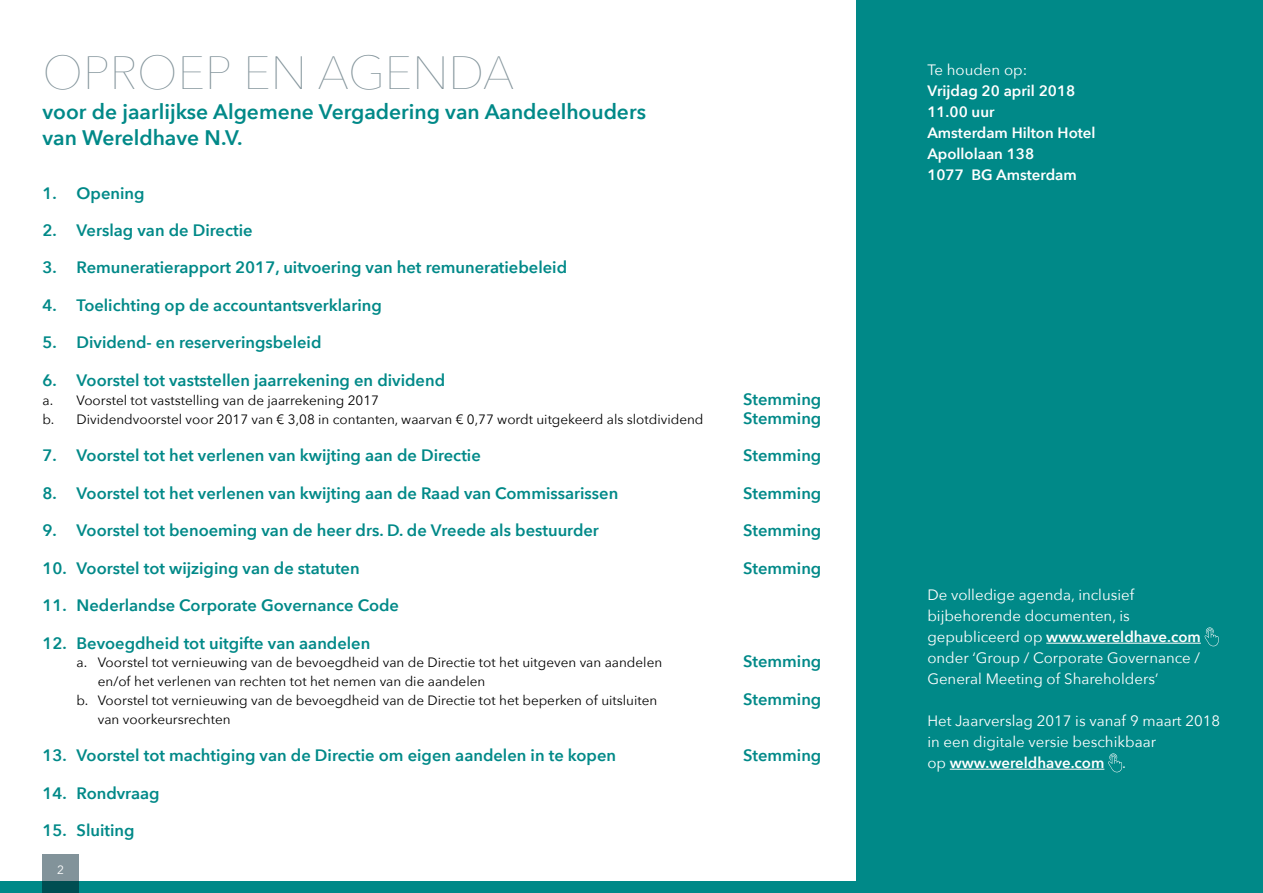
<style>
.page{position:relative;width:1263px;height:893px;background:#fff}
.page>*{position:absolute;margin:0;border:0;box-sizing:border-box;transform-origin:0 0}
.t1{font:200 46.5px "Avenir Next";color:#82939a}
.t2{font:600 21px/25.5px "Avenir Next";color:#008988}
.t3{font:600 16.5px "Avenir Next";color:#008988}
.t4{font:15px/21px "Avenir Next";color:#fff}
.t5{font:600 15px/21px "Avenir Next";color:#fff}
.t6{font:13.5px/18.8px "Avenir Next";color:#000}
.t7{font:12px "Avenir Next";color:#fff}
.s1{font-weight:600}
</style>
<div class="page">
<div style="left:856px;top:0;width:407px;height:893px;background:#008988"></div>
<hr style="left:1046px;top:643px;width:155px;height:1px;background:#fff">
<hr style="left:950px;top:769px;width:154px;height:1px;background:#fff">
<svg style="left:1108px;top:753px;width:14px;height:19px"></svg>
<div style="left:0;top:882px;width:1263px;height:11px;background:#008988"></div>
<svg style="left:1204px;top:627px;width:15px;height:20px"></svg>
<svg style="left:43px;top:855px;width:36px;height:38px"></svg>
<h1 class="t1" style="left:43px;top:34px;width:473px">OPROEP EN AGENDA</h1>
<p class="t2" style="left:43px;top:98px;width:605px">voor de jaarlijkse Algemene Vergadering van Aandeelhouders van Wereldhave N.V.</p>
<p class="t3" style="left:43px;top:179px;width:104px">1. Opening</p>
<p class="t3" style="left:43px;top:216px;width:212px">2. Verslag van de Directie</p>
<p class="t3" style="left:43px;top:254px;width:526px">3. Remuneratierapport 2017, uitvoering van het remuneratiebeleid</p>
<p class="t3" style="left:43px;top:291px;width:341px">4. Toelichting op de accountantsverklaring</p>
<p class="t3" style="left:43px;top:329px;width:280px">5. Dividend- en reserveringsbeleid</p>
<p class="t3" style="left:43px;top:366px;width:404px">6. Voorstel tot vaststellen jaarrekening en dividend</p>
<p class="t6" style="left:43px;top:390px;width:338px">a. Voorstel tot vaststelling van de jaarrekening 2017</p>
<p class="t3" style="left:743px;top:385px;width:80px">Stemming</p>
<p class="t6" style="left:43px;top:409px;width:662px">b. Dividendvoorstel voor 2017 van € 3,08 in contanten, waarvan € 0,77 wordt uitgekeerd als slotdividend</p>
<p class="t3" style="left:743px;top:404px;width:80px">Stemming</p>
<p class="t3" style="left:43px;top:441px;width:440px">7. Voorstel tot het verlenen van kwijting aan de Directie</p>
<p class="t3" style="left:743px;top:441px;width:80px">Stemming</p>
<p class="t3" style="left:43px;top:479px;width:577px">8. Voorstel tot het verlenen van kwijting aan de Raad van Commissarissen</p>
<p class="t3" style="left:743px;top:479px;width:80px">Stemming</p>
<p class="t3" style="left:43px;top:516px;width:558px">9. Voorstel tot benoeming van de heer drs. D. de Vreede als bestuurder</p>
<p class="t3" style="left:743px;top:516px;width:80px">Stemming</p>
<p class="t3" style="left:43px;top:554px;width:319px">10. Voorstel tot wijziging van de statuten</p>
<p class="t3" style="left:743px;top:554px;width:80px">Stemming</p>
<p class="t3" style="left:43px;top:591px;width:358px">11. Nederlandse Corporate Governance Code</p>
<p class="t3" style="left:43px;top:629px;width:329px">12. Bevoegdheid tot uitgifte van aandelen</p>
<p class="t6" style="left:77px;top:653px;width:587px">a. Voorstel tot vernieuwing van de bevoegdheid van de Directie tot het uitgeven van aandelen</p>
<p class="t3" style="left:743px;top:647px;width:80px">Stemming</p>
<p class="t6" style="left:77px;top:671px;width:582px;text-indent:21px">en/of het verlenen van rechten tot het nemen van die aandelen<br>b. Voorstel tot vernieuwing van de bevoegdheid van de Directie tot het beperken of uitsluiten</p>
<p class="t3" style="left:743px;top:685px;width:80px">Stemming</p>
<p class="t6" style="left:98px;top:709px;width:134px">van voorkeursrechten</p>
<p class="t3" style="left:43px;top:741px;width:575px">13. Voorstel tot machtiging van de Directie om eigen aandelen in te kopen</p>
<p class="t3" style="left:743px;top:741px;width:80px">Stemming</p>
<p class="t3" style="left:43px;top:779px;width:119px">14. Rondvraag</p>
<p class="t3" style="left:43px;top:816px;width:94px">15. Sluiting</p>
<p class="t7" style="left:57px;top:860px;width:8px">2</p>
<p class="t4" style="left:927px;top:59px;width:101px">Te houden op:</p>
<p class="t5" style="left:927px;top:80px;width:170px">Vrijdag 20 april 2018<br>11.00 uur<br>Amsterdam Hilton Hotel<br>Apollolaan 138<br>1077 BG Amsterdam</p>
<p class="t4" style="left:927px;top:584px;width:275px">De volledige agenda, inclusief bijbehorende documenten, is gepubliceerd op <span class="s1">www.wereldhave.com </span>onder ‘Group / Corporate Governance / General Meeting of Shareholders’</p>
<p class="t4" style="left:927px;top:710px;width:294px">Het Jaarverslag 2017 is vanaf 9 maart 2018 in een digitale versie beschikbaar<br>op <span class="s1">www.wereldhave.com</span> .</p>
</div>
